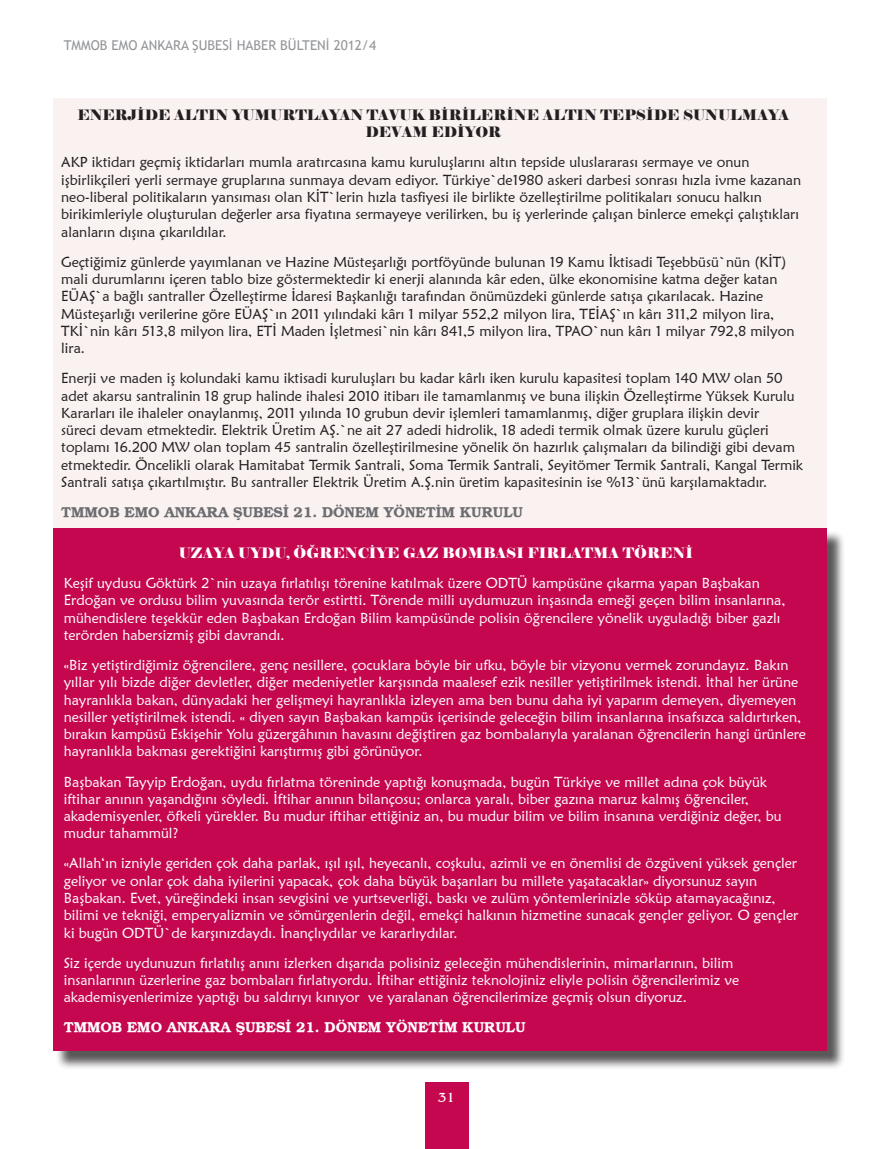
<style>
.page{position:relative;width:893px;height:1149px;background:#fff}
.page>*{position:absolute;margin:0;border:0;box-sizing:border-box;transform-origin:0 0}
.t1{font:14.4px/17.2px "Maiandra GD";color:#fff}
.t2{font:14.4px/17.2px "Maiandra GD";color:#231f20}
.t3{font:14.25px/17.2px "Elephant";color:#231f20;text-align:center}
.t4{font:14.25px "Elephant";color:#fff}
.t5{font:700 14.25px "TR Bookman";color:#6c6d70}
.t6{font:700 14.25px "TR Bookman";color:#fff}
.t7{font:13.5px "Trebuchet MS";color:#939598}
.t8{font:500 13.5px "Brahms";color:#fff}
</style>
<div class="page">
<div style="left:425px;top:1082px;width:43px;height:66px;background:#c50750"></div>
<div style="left:55px;top:529px;width:791px;height:540px;background:#231f20;opacity:.75"></div>
<div style="left:53px;top:527px;width:774px;height:523px;background:#c50750"></div>
<div style="left:53px;top:98px;width:774px;height:429px;background:#faf1f1"></div>
<p class="t7" style="left:64px;top:37px;width:314px">TMMOB EMO ANKARA ŞUBESİ HABER BÜLTENİ 2012/4</p>
<p class="t3" style="left:77px;top:107px;width:713px">ENERJİDE ALTIN YUMURTLAYAN TAVUK BİRİLERİNE ALTIN TEPSİDE SUNULMAYA<br>DEVAM EDİYOR</p>
<p class="t2" style="left:61px;top:153px;width:741px">AKP iktidarı geçmiş iktidarları mumla aratırcasına kamu kuruluşlarını altın tepside uluslararası sermaye ve onun işbirlikçileri yerli sermaye gruplarına sunmaya devam ediyor. Türkiye`de1980 askeri darbesi sonrası hızla ivme kazanan neo-liberal politikaların yansıması olan KİT`lerin hızla tasfiyesi ile birlikte özelleştirilme politikaları sonucu halkın birikimleriyle oluşturulan değerler arsa fiyatına sermayeye verilirken, bu iş yerlerinde çalışan binlerce emekçi çalıştıkları alanların dışına çıkarıldılar.</p>
<p class="t2" style="left:61px;top:253px;width:735px">Geçtiğimiz günlerde yayımlanan ve Hazine Müsteşarlığı portföyünde bulunan 19 Kamu İktisadi Teşebbüsü`nün (KİT) mali durumlarını içeren tablo bize göstermektedir ki enerji alanında kâr eden, ülke ekonomisine katma değer katan EÜAŞ`a bağlı santraller Özelleştirme İdaresi Başkanlığı tarafından önümüzdeki günlerde satışa çıkarılacak. Hazine Müsteşarlığı verilerine göre EÜAŞ`ın 2011 yılındaki kârı 1 milyar 552,2 milyon lira, TEİAŞ`ın kârı 311,2 milyon lira, TKİ`nin kârı 513,8 milyon lira, ETİ Maden İşletmesi`nin kârı 841,5 milyon lira, TPAO`nun kârı 1 milyar 792,8 milyon lira.</p>
<p class="t2" style="left:61px;top:369px;width:743px">Enerji ve maden iş kolundaki kamu iktisadi kuruluşları bu kadar kârlı iken kurulu kapasitesi toplam 140 MW olan 50 adet akarsu santralinin 18 grup halinde ihalesi 2010 itibarı ile tamamlanmış ve buna ilişkin Özelleştirme Yüksek Kurulu Kararları ile ihaleler onaylanmış, 2011 yılında 10 grubun devir işlemleri tamamlanmış, diğer gruplara ilişkin devir<br>süreci devam etmektedir. Elektrik Üretim AŞ.`ne ait 27 adedi hidrolik, 18 adedi termik olmak üzere kurulu güçleri toplamı 16.200 MW olan toplam 45 santralin özelleştirilmesine yönelik ön hazırlık çalışmaları da bilindiği gibi devam etmektedir. Öncelikli olarak Hamitabat Termik Santrali, Soma Termik Santrali, Seyitömer Termik Santrali, Kangal Termik Santrali satışa çıkartılmıştır. Bu santraller Elektrik Üretim A.Ş.nin üretim kapasitesinin ise %13`ünü karşılamaktadır.</p>
<p class="t5" style="left:61px;top:503px;width:463px">TMMOB EMO ANKARA ŞUBESİ 21. DÖNEM YÖNETİM KURULU</p>
<p class="t4" style="left:179px;top:544px;width:516px">UZAYA UYDU, ÖĞRENCİYE GAZ BOMBASI FIRLATMA TÖRENİ</p>
<p class="t1" style="left:64px;top:574px;width:723px">Keşif uydusu Göktürk 2`nin uzaya fırlatılışı törenine katılmak üzere ODTÜ kampüsüne çıkarma yapan Başbakan Erdoğan ve ordusu bilim yuvasında terör estirtti. Törende milli uydumuzun inşasında emeği geçen bilim insanlarına, mühendislere teşekkür eden Başbakan Erdoğan Bilim kampüsünde polisin öğrencilere yönelik uyguladığı biber gazlı terörden habersizmiş gibi davrandı.</p>
<p class="t1" style="left:64px;top:656px;width:744px">«Biz yetiştirdiğimiz öğrencilere, genç nesillere, çocuklara böyle bir ufku, böyle bir vizyonu vermek zorundayız. Bakın yıllar yılı bizde diğer devletler, diğer medeniyetler karşısında maalesef ezik nesiller yetiştirilmek istendi. İthal her ürüne hayranlıkla bakan, dünyadaki her gelişmeyi hayranlıkla izleyen ama ben bunu daha iyi yaparım demeyen, diyemeyen nesiller yetiştirilmek istendi. « diyen sayın Başbakan kampüs içerisinde geleceğin bilim insanlarına insafsızca saldırtırken, bırakın kampüsü Eskişehir Yolu güzergâhının havasını değiştiren gaz bombalarıyla yaralanan öğrencilerin hangi ürünlere hayranlıkla bakması gerektiğini karıştırmış gibi görünüyor.</p>
<p class="t1" style="left:64px;top:772px;width:719px">Başbakan Tayyip Erdoğan, uydu fırlatma töreninde yaptığı konuşmada, bugün Türkiye ve millet adına çok büyük iftihar anının yaşandığını söyledi. İftihar anının bilançosu; onlarca yaralı, biber gazına maruz kalmış öğrenciler, akademisyenler, öfkeli yürekler. Bu mudur iftihar ettiğiniz an, bu mudur bilim ve bilim insanına verdiğiniz değer, bu mudur tahammül?</p>
<p class="t1" style="left:64px;top:854px;width:736px">«Allah‘ın izniyle geriden çok daha parlak, ışıl ışıl, heyecanlı, coşkulu, azimli ve en önemlisi de özgüveni yüksek gençler geliyor ve onlar çok daha iyilerini yapacak, çok daha büyük başarıları bu millete yaşatacaklar» diyorsunuz sayın Başbakan. Evet, yüreğindeki insan sevgisini ve yurtseverliği, baskı ve zulüm yöntemlerinizle söküp atamayacağınız, bilimi ve tekniği, emperyalizmin ve sömürgenlerin değil, emekçi halkının hizmetine sunacak gençler geliyor. O gençler ki bugün ODTÜ`de karşınızdaydı. İnançlıydılar ve kararlıydılar.</p>
<p class="t1" style="left:64px;top:953px;width:677px">Siz içerde uydunuzun fırlatılış anını izlerken dışarıda polisiniz geleceğin mühendislerinin, mimarlarının, bilim insanlarının üzerlerine gaz bombaları fırlatıyordu. İftihar ettiğiniz teknolojiniz eliyle polisin öğrencilerimiz ve akademisyenlerimize yaptığı bu saldırıyı kınıyor ve yaralanan öğrencilerimize geçmiş olsun diyoruz.</p>
<p class="t6" style="left:64px;top:1018px;width:463px">TMMOB EMO ANKARA ŞUBESİ 21. DÖNEM YÖNETİM KURULU</p>
<p class="t8" style="left:438px;top:1088px;width:19px">31</p>
</div>
